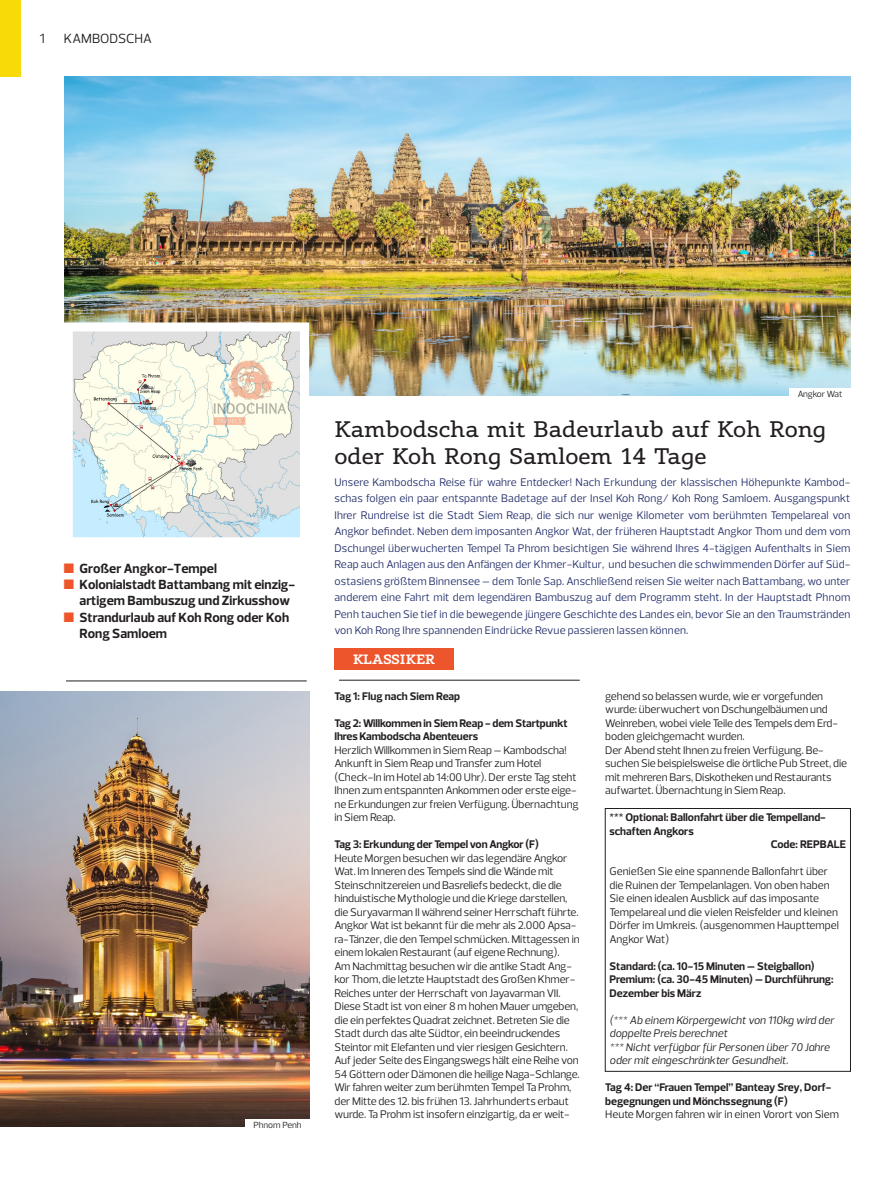
<style>
.page{position:relative;width:893px;height:1191px;background:#fff}
.page>*{position:absolute;margin:0;border:0;box-sizing:border-box;transform-origin:0 0}
.t1{font:22.5px/27px "Vaccine";color:#231f20}
.t2{font:700 13.5px/16.2px "Prelo";color:#231f20}
.t3{font:13.5px "Prelo";letter-spacing:-.005em;color:#231f20}
.t4{font:700 13.5px "Vaccine";color:#fff}
.Indochina_Prelo_7_5{font:11.25px/13.5px "Prelo";letter-spacing:-.01em;color:#231f20}
.t5{font:11.25px/16.5px "Prelo";letter-spacing:.01em;color:#242f6b;text-align:justify}
.Option{font:11.25px/13.5px "Prelo";color:#231f20}
.Indochina_Prelo_7_5-2{font:700 11.25px/13.5px "Prelo";letter-spacing:-.01em;color:#231f20}
.Option-2{font:700 11.25px/13.5px "Prelo";color:#231f20}
.Option-3{font:italic 11.25px/13.5px "Prelo";color:#231f20}
.t6{font:9px "Prelo";letter-spacing:-.025em;color:#231f20}
.t7{font:9px "Prelo";color:#231f20}
.s1{color:#ed562b}
</style>
<div class="page">
<div style="left:0;top:0;width:21px;height:77px;background:#f8da08"></div>
<img style="left:65px;top:77px;width:785px;height:318px">
<img style="left:74px;top:332px;width:225px;height:204px">
<div style="left:64px;top:322px;width:245px;height:224px;border:9px solid #fff"></div>
<div style="left:334px;top:648px;width:120px;height:21px;background:#ed562c"></div>
<div style="left:605px;top:808px;width:246px;height:263px;border:1px solid #231f20"></div>
<hr style="left:339px;top:680px;width:241px;height:1px;background:#231f20">
<hr style="left:66px;top:680px;width:241px;height:1px;background:#231f20">
<div style="left:789px;top:388px;width:62px;height:9px;background:#fff"></div>
<img style="left:1px;top:691px;width:308px;height:435px">
<div style="left:245px;top:1119px;width:65px;height:9px;background:#fff"></div>
<p class="t3" style="left:40px;top:31px;width:6px">1</p>
<p class="t3" style="left:64px;top:31px;width:90px">KAMBODSCHA</p>
<p class="t2" style="left:63px;top:560px;width:155px"><span class="s1">■</span> Großer Angkor-Tempel</p>
<p class="t2" style="left:80px;top:576px;width:217px;text-indent:-16px"><span class="s1">■</span> Kolonialstadt Battambang mit einzig&shy;artigem Bambuszug und Zirkusshow</p>
<p class="t2" style="left:80px;top:609px;width:211px;text-indent:-16px"><span class="s1">■</span> Strandurlaub auf Koh Rong oder Koh<br>Rong Samloem</p>
<p class="t7" style="left:253px;top:1119px;width:50px">Phnom Penh</p>
<p class="t6" style="left:798px;top:388px;width:46px">Angkor Wat</p>
<p class="t1" style="left:334px;top:416px;width:493px">Kambodscha mit Badeurlaub auf Koh Rong oder Koh Rong Samloem 14 Tage</p>
<p class="t5" style="left:334px;top:474px;width:517px">Unsere Kambodscha Reise für wahre Entdecker! Nach Erkundung der klassischen Höhepunkte Kambod&shy;schas folgen ein paar entspannte Badetage auf der Insel Koh Rong/ Koh Rong Samloem. Ausgangspunkt Ihrer Rundreise ist die Stadt Siem Reap, die sich nur wenige Kilometer vom berühmten Tempelareal von Angkor befindet. Neben dem imposanten Angkor Wat, der früheren Hauptstadt Angkor Thom und dem vom Dschungel überwucherten Tempel Ta Phrom besichtigen Sie während Ihres 4-tägigen Aufenthalts in Siem Reap auch Anlagen aus den Anfängen der Khmer-Kultur, und besuchen die schwimmenden Dörfer auf Süd&shy;ostasiens größtem Binnensee – dem Tonle Sap. Anschließend reisen Sie weiter nach Battambang, wo unter anderem eine Fahrt mit dem legendären Bambuszug auf dem Programm steht. In der Hauptstadt Phnom Penh tauchen Sie tief in die bewegende jüngere Geschichte des Landes ein, bevor Sie an den Traumstränden von Koh Rong Ihre spannenden Eindrücke Revue passieren lassen können.</p>
<p class="t4" style="left:353px;top:650px;width:83px">KLASSIKER</p>
<p class="Indochina_Prelo_7_5-2" style="left:334px;top:689px;width:127px">Tag 1: Flug nach Siem Reap</p>
<p class="Indochina_Prelo_7_5-2" style="left:334px;top:716px;width:235px">Tag 2: Willkommen in Siem Reap - dem Startpunkt<br>Ihres Kambodscha Abenteuers</p>
<p class="Indochina_Prelo_7_5" style="left:334px;top:743px;width:234px">Herzlich Willkommen in Siem Reap – Kambodscha!</p>
<p class="Indochina_Prelo_7_5" style="left:334px;top:756px;width:246px">Ankunft in Siem Reap und Transfer zum Hotel (Check-In im Hotel ab 14:00 Uhr). Der erste Tag steht Ihnen zum entspannten Ankommen oder erste eige&shy;ne Erkundungen zur freien Verfügung. Übernachtung in Siem Reap.</p>
<p class="Indochina_Prelo_7_5-2" style="left:334px;top:837px;width:206px">Tag 3: Erkundung der Tempel von Angkor (F)</p>
<p class="Indochina_Prelo_7_5" style="left:334px;top:851px;width:247px">Heute Morgen besuchen wir das legendäre Angkor Wat. Im Inneren des Tempels sind die Wände mit Steinschnitzereien und Basreliefs bedeckt, die die hinduistische Mythologie und die Kriege darstellen, die Suryavarman II während seiner Herrschaft führte.<br>Angkor Wat ist bekannt für die mehr als 2.000 Apsa&shy;ra-Tänzer, die den Tempel schmücken. Mittagessen in einem lokalen Restaurant (auf eigene Rechnung).</p>
<p class="Indochina_Prelo_7_5" style="left:334px;top:959px;width:247px">Am Nachmittag besuchen wir die antike Stadt Ang&shy;kor Thom, die letzte Hauptstadt des Großen Khmer-Reiches unter der Herrschaft von Jayavarman VII.<br>Diese Stadt ist von einer 8 m hohen Mauer umgeben, die ein perfektes Quadrat zeichnet. Betreten Sie die Stadt durch das alte Südtor, ein beeindruckendes Steintor mit Elefanten und vier riesigen Gesichtern.<br>Auf jeder Seite des Eingangswegs hält eine Reihe von 54 Göttern oder Dämonen die heilige Naga-Schlange.</p>
<p class="Indochina_Prelo_7_5" style="left:334px;top:1080px;width:238px">Wir fahren weiter zum berühmten Tempel Ta Prohm, der Mitte des 12. bis frühen 13. Jahrhunderts erbaut wurde. Ta Prohm ist insofern einzigartig, da er weit-</p>
<p class="Indochina_Prelo_7_5" style="left:605px;top:689px;width:234px">gehend so belassen wurde, wie er vorgefunden wurde: überwuchert von Dschungelbäumen und Weinreben, wobei viele Teile des Tempels dem Erd&shy;boden gleichgemacht wurden.</p>
<p class="Indochina_Prelo_7_5" style="left:605px;top:743px;width:243px">Der Abend steht Ihnen zu freien Verfügung. Be&shy;suchen Sie beispielsweise die örtliche Pub Street, die mit mehreren Bars, Diskotheken und Restaurants aufwartet. Übernachtung in Siem Reap.</p>
<p class="Option-2" style="left:609px;top:810px;width:218px">*** Optional: Ballonfahrt über die Tempelland&shy;schaften Angkors</p>
<p class="Option-2" style="left:771px;top:837px;width:77px">Code: REPBALE</p>
<p class="Option" style="left:609px;top:864px;width:231px">Genießen Sie eine spannende Ballonfahrt über die Ruinen der Tempelanlagen. Von oben haben Sie einen idealen Ausblick auf das imposante Tempelareal und die vielen Reisfelder und kleinen Dörfer im Umkreis. (ausgenommen Haupttempel Angkor Wat)</p>
<p class="Option-2" style="left:609px;top:959px;width:207px">Standard: (ca. 10-15 Minuten – Steigballon)</p>
<p class="Option-2" style="left:609px;top:972px;width:226px">Premium: (ca. 30-45 Minuten) – Durchführung:<br>Dezember bis März</p>
<p class="Option-3" style="left:609px;top:1013px;width:226px">(*** Ab einem Körpergewicht von 110kg wird der doppelte Preis berechnet</p>
<p class="Option-3" style="left:609px;top:1040px;width:222px">*** Nicht verfügbar für Personen über 70 Jahre oder mit eingeschränkter Gesundheit.</p>
<p class="Indochina_Prelo_7_5-2" style="left:605px;top:1080px;width:228px">Tag 4: Der “Frauen Tempel” Banteay Srey, Dorf&shy;begegnungen und Mönchssegnung (F)</p>
<p class="Indochina_Prelo_7_5" style="left:605px;top:1107px;width:235px">Heute Morgen fahren wir in einen Vorort von Siem</p>
</div>
